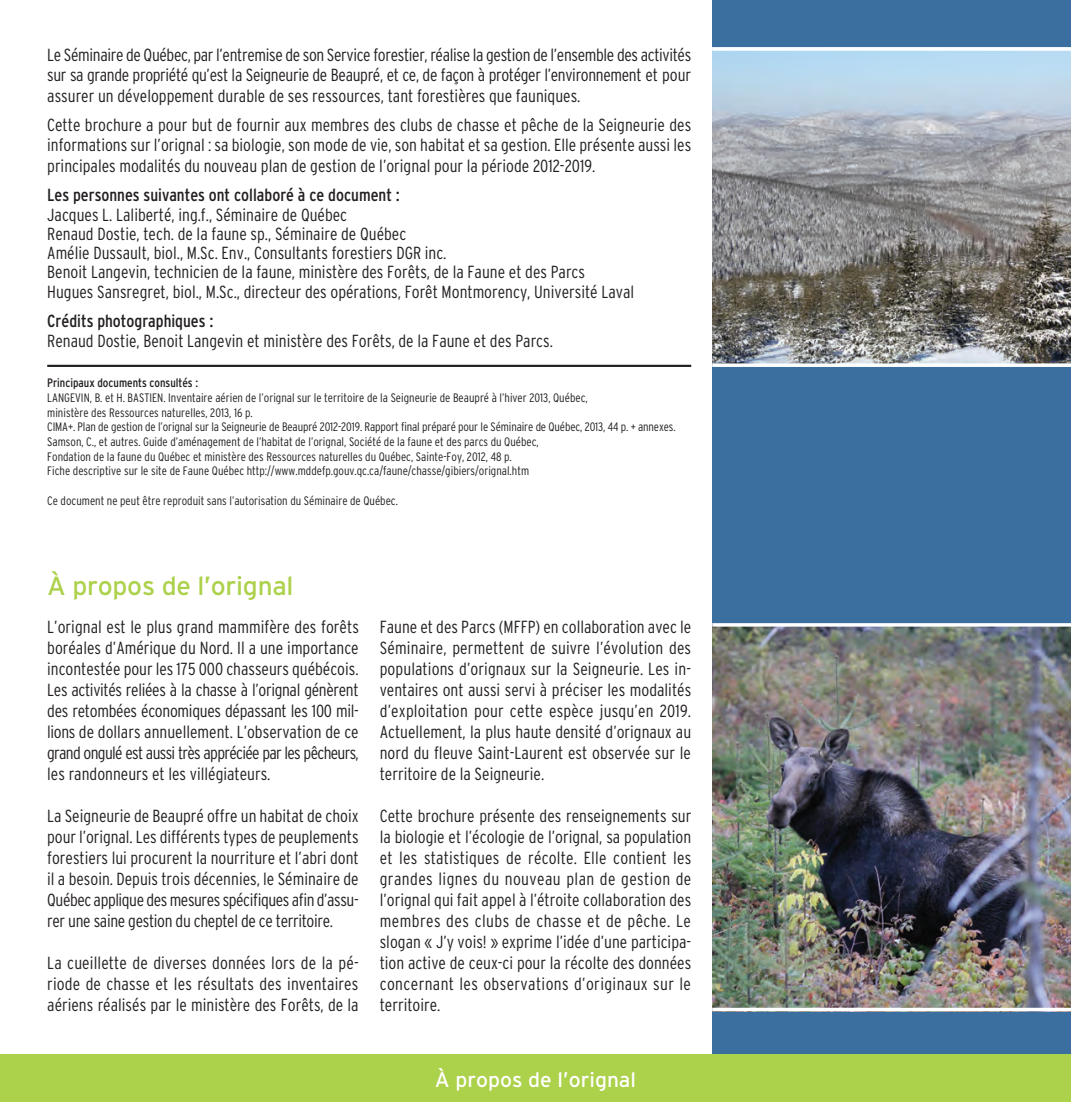
<style>
.page{position:relative;width:1071px;height:1102px;background:#fff}
.page>*{position:absolute;margin:0;border:0;box-sizing:border-box;transform-origin:0 0}
.t1{font:26.25px "Interstate";letter-spacing:-.01em;color:#acd14a}
.t2{font:21px "Interstate";color:#fff}
.t3{font:300 condensed 17.5px/21px "Interstate";color:#231f20;text-align:justify}
.t4{font:300 condensed 17.5px/19.2px "Interstate";letter-spacing:-.02em;color:#231f20}
.t5{font:condensed 17.5px "Interstate";color:#231f20}
.t6{font:300 condensed 12.25px "Interstate";color:#231f20}
.t7{font:condensed 12.25px "Interstate";color:#231f20}
</style>
<div class="page">
<div style="left:712px;top:0;width:359px;height:1102px;background:#3a6f9f"></div>
<img style="left:712px;top:51px;width:359px;height:312px">
<hr style="left:47px;top:365px;width:644px;height:2px;background:#231f20">
<svg style="left:712px;top:363px;width:359px;height:4px"></svg>
<svg style="left:712px;top:47px;width:359px;height:4px"></svg>
<div style="left:0;top:1055px;width:1071px;height:47px;background:#acd14a"></div>
<img style="left:712px;top:627px;width:359px;height:381px">
<hr style="left:712px;top:1008px;width:359px;height:3px;background:#fff">
<svg style="left:712px;top:623px;width:359px;height:4px"></svg>
<p class="t4" style="left:47px;top:45px;width:646px">Le Séminaire de Québec, par l’entremise de son Service forestier, réalise la gestion de l’ensemble des activités sur sa grande propriété qu’est la Seigneurie de Beaupré, et ce, de façon à protéger l’environnement et pour</p>
<p class="t3" style="left:47px;top:85px;width:535px">assurer un développement durable de ses ressources, tant forestières que fauniques.</p>
<p class="t3" style="left:47px;top:115px;width:646px;line-height:19.2px">Cette brochure a pour but de fournir aux membres des clubs de chasse et pêche de la Seigneurie des informations sur l’orignal : sa biologie, son mode de vie, son habitat et sa gestion. Elle présente aussi les</p>
<p class="t3" style="left:47px;top:155px;width:550px">principales modalités du nouveau plan de gestion de l’orignal pour la période 2012-2019.</p>
<p class="t5" style="left:47px;top:185px;width:354px">Les personnes suivantes ont collaboré à ce document :</p>
<p class="t3" style="left:47px;top:204px;width:301px">Jacques L. Laliberté, ing.f., Séminaire de Québec</p>
<p class="t3" style="left:47px;top:223px;width:361px">Renaud Dostie, tech. de la faune sp., Séminaire de Québec</p>
<p class="t3" style="left:47px;top:242px;width:401px">Amélie Dussault, biol., M.Sc. Env., Consultants forestiers DGR inc.</p>
<p class="t3" style="left:47px;top:262px;width:539px">Benoit Langevin, technicien de la faune, ministère des Forêts, de la Faune et des Parcs</p>
<p class="t3" style="left:47px;top:281px;width:588px">Hugues Sansregret, biol., M.Sc., directeur des opérations, Forêt Montmorency, Université Laval</p>
<p class="t5" style="left:47px;top:311px;width:168px">Crédits photographiques :</p>
<p class="t3" style="left:47px;top:330px;width:507px">Renaud Dostie, Benoit Langevin et ministère des Forêts, de la Faune et des Parcs.</p>
<p class="t7" style="left:47px;top:376px;width:152px">Principaux documents consultés :</p>
<p class="t6" style="left:47px;top:391px;width:542px">LANGEVIN, B. et H. BASTIEN. Inventaire aérien de l’orignal sur le territoire de la Seigneurie de Beaupré à l’hiver 2013, Québec,</p>
<p class="t6" style="left:47px;top:405px;width:207px">ministère des Ressources naturelles, 2013, 16 p.</p>
<p class="t6" style="left:47px;top:420px;width:630px">CIMA+. Plan de gestion de l’orignal sur la Seigneurie de Beaupré 2012-2019. Rapport final préparé pour le Séminaire de Québec, 2013, 44 p. + annexes.</p>
<p class="t6" style="left:47px;top:435px;width:493px">Samson, C., et autres. Guide d’aménagement de l’habitat de l’orignal, Société de la faune et des parcs du Québec,</p>
<p class="t6" style="left:47px;top:449px;width:466px">Fondation de la faune du Québec et ministère des Ressources naturelles du Québec, Sainte-Foy, 2012, 48 p.</p>
<p class="t6" style="left:47px;top:464px;width:483px">Fiche descriptive sur le site de Faune Québec http://www.mddefp.gouv.qc.ca/faune/chasse/gibiers/orignal.htm</p>
<p class="t6" style="left:47px;top:494px;width:352px">Ce document ne peut être reproduit sans l’autorisation du Séminaire de Québec.</p>
<p class="t1" style="left:47px;top:571px;width:248px">À propos de l’orignal</p>
<p class="t3" style="left:47px;top:616px;width:313px">L’orignal est le plus grand mammifère des forêts boréales d’Amérique du Nord. Il a une importance incontestée pour les 175 000 chasseurs québécois.<br>Les activités reliées à la chasse à l’orignal génèrent des retombées économiques dépassant les 100 mil&shy;lions de dollars annuellement. L’observation de ce grand ongulé est aussi très appréciée par les pêcheurs, les randonneurs et les villégiateurs.</p>
<p class="t3" style="left:47px;top:805px;width:313px">La Seigneurie de Beaupré offre un habitat de choix pour l’orignal. Les différents types de peuplements forestiers lui procurent la nourriture et l’abri dont il a besoin. Depuis trois décennies, le Séminaire de Québec applique des mesures spécifiques afin d’assu&shy;rer une saine gestion du cheptel de ce territoire.</p>
<p class="t3" style="left:47px;top:952px;width:313px">La cueillette de diverses données lors de la pé&shy;riode de chasse et les résultats des inventaires aériens réalisés par le ministère des Forêts, de la</p>
<p class="t3" style="left:380px;top:616px;width:313px">Faune et des Parcs (MFFP) en collaboration avec le Séminaire, permettent de suivre l’évolution des populations d’orignaux sur la Seigneurie. Les in&shy;ventaires ont aussi servi à préciser les modalités d’exploitation pour cette espèce jusqu’en 2019.<br>Actuellement, la plus haute densité d’orignaux au nord du fleuve Saint-Laurent est observée sur le territoire de la Seigneurie.</p>
<p class="t3" style="left:380px;top:805px;width:313px">Cette brochure présente des renseignements sur la biologie et l’écologie de l’orignal, sa population et les statistiques de récolte. Elle contient les grandes lignes du nouveau plan de gestion de l’orignal qui fait appel à l’étroite collaboration des membres des clubs de chasse et de pêche. Le slogan « J’y vois! » exprime l’idée d’une participa&shy;tion active de ceux-ci pour la récolte des données concernant les observations d’originaux sur le territoire.</p>
<p class="t2" style="left:435px;top:1067px;width:203px">À propos de l’orignal</p>
</div>
